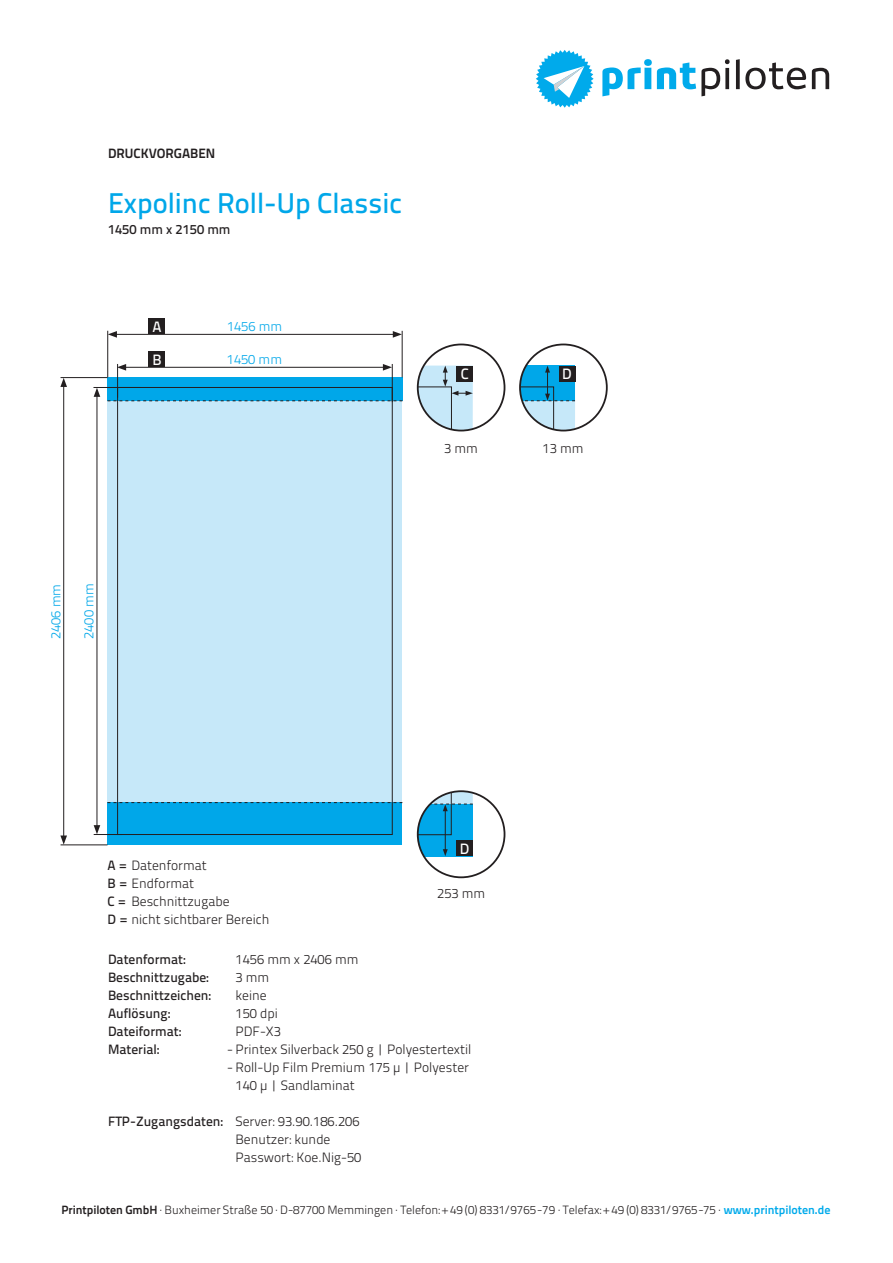
<style>
.page{position:relative;width:893px;height:1263px;background:#fff}
.page>*{position:absolute;margin:0;border:0;box-sizing:border-box;transform-origin:0 0}
.t1{font:28.5px "Titillium Text 25 L 600 wt";color:#00a7e9}
.t2{font:15px "Titillium Text 25 L 600 wt";color:#fff}
.t3{font:13.5px/18px "Titillium Text 25 L 250 wt";color:#231f20}
.t4{font:13.5px "Titillium Text 25 L 600 wt";color:#231f20}
.t5{font:13.5px "Titillium Text 25 L 250 wt";color:#00a7e9}
.t6{font:13.5px "Titillium Text 25 L 800 wt";color:#231f20}
.t7{font:12px "Titillium Text 25 L 250 wt";color:#231f20}
.s1{font-family:"Titillium Text 25 L 600 wt"}
.s2{font-family:"Titillium Text 25 L 800 wt"}
.s3{font-family:"Titillium Text 25 L 800 wt";color:#00aaeb}
</style>
<div class="page">
<svg style="left:602px;top:59px;width:128px;height:37px"></svg>
<svg style="left:736px;top:59px;width:70px;height:30px"></svg>
<svg style="left:812px;top:68px;width:17px;height:21px"></svg>
<svg style="left:536px;top:50px;width:58px;height:58px"></svg>
<div style="left:107px;top:377px;width:295px;height:468px;background:#c6e8f9"></div>
<div style="left:107px;top:802px;width:295px;height:43px;background:#00a7e9"></div>
<div style="left:107px;top:377px;width:295px;height:24px;background:#00a7e9"></div>
<svg style="left:107px;top:802px;width:295px;height:1px"></svg>
<svg style="left:107px;top:401px;width:295px;height:1px"></svg>
<div style="left:117px;top:387px;width:275px;height:448px;border:1px solid #231f20"></div>
<hr style="left:107px;top:331px;width:1px;height:46px;background:#231f20">
<hr style="left:402px;top:331px;width:1px;height:46px;background:#231f20">
<hr style="left:117px;top:364px;width:1px;height:34px;background:#231f20">
<div style="left:149px;top:318px;width:16px;height:16px;background:#231f20"></div>
<hr style="left:115px;top:334px;width:280px;height:1px;background:#231f20">
<svg style="left:108px;top:331px;width:9px;height:7px"></svg>
<svg style="left:393px;top:331px;width:9px;height:7px"></svg>
<div style="left:149px;top:351px;width:16px;height:16px;background:#231f20"></div>
<hr style="left:124px;top:367px;width:261px;height:1px;background:#231f20">
<svg style="left:117px;top:364px;width:9px;height:7px"></svg>
<svg style="left:383px;top:364px;width:9px;height:7px"></svg>
<hr style="left:392px;top:364px;width:1px;height:38px;background:#231f20">
<hr style="left:61px;top:377px;width:46px;height:1px;background:#231f20">
<hr style="left:93px;top:387px;width:47px;height:1px;background:#231f20">
<hr style="left:61px;top:845px;width:46px;height:1px;background:#231f20">
<hr style="left:63px;top:384px;width:1px;height:454px;background:#231f20">
<svg style="left:60px;top:835px;width:7px;height:10px"></svg>
<svg style="left:60px;top:378px;width:7px;height:9px"></svg>
<hr style="left:97px;top:394px;width:1px;height:433px;background:#231f20">
<svg style="left:94px;top:825px;width:28px;height:10px"></svg>
<svg style="left:94px;top:388px;width:6px;height:9px"></svg>
<svg style="left:418px;top:366px;width:55px;height:65px;background:#bbd6e3"></svg>
<div style="left:457px;top:366px;width:16px;height:16px;background:#231f20"></div>
<svg style="left:520px;top:366px;width:55px;height:65px;background:#65badd"></svg>
<div style="left:559px;top:366px;width:16px;height:16px;background:#231f20"></div>
<div style="left:418px;top:804px;width:55px;height:52px;background:#00a7e9"></div>
<div style="left:417px;top:790px;width:88px;height:88px;border:2px solid #231f20;border-radius:50%"></div>
<hr style="left:445px;top:811px;width:1px;height:39px;background:#231f20">
<svg style="left:424px;top:849px;width:24px;height:11px"></svg>
<svg style="left:418px;top:791px;width:55px;height:44px"></svg>
<div style="left:457px;top:840px;width:16px;height:16px;background:#231f20"></div>
<p class="t6" style="left:108px;top:143px;width:109px">DRUCKVORGABEN</p>
<p class="t1" style="left:108px;top:181px;width:295px">Expolinc Roll-Up Classic</p>
<p class="t4" style="left:108px;top:219px;width:124px">1450 mm x 2150 mm</p>
<p class="t2" style="left:152px;top:315px;width:11px">A</p>
<p class="t5" style="left:227px;top:316px;width:57px">1456 mm</p>
<p class="t2" style="left:152px;top:348px;width:11px">B</p>
<p class="t5" style="left:227px;top:349px;width:57px">1450 mm</p>
<p class="t5" style="left:46px;top:639px;width:57px;rotate:-90deg">2406 mm</p>
<p class="t5" style="left:79px;top:639px;width:57px;rotate:-90deg">2400 mm</p>
<p class="t2" style="left:461px;top:363px;width:10px">C</p>
<p class="t3" style="left:444px;top:439px;width:35px">3 mm</p>
<p class="t2" style="left:562px;top:363px;width:11px">D</p>
<p class="t3" style="left:543px;top:439px;width:42px">13 mm</p>
<p class="t2" style="left:460px;top:837px;width:11px">D</p>
<p class="t3" style="left:107px;top:855px;width:101px"><span class="s1">A =</span> Datenformat</p>
<p class="t3" style="left:107px;top:873px;width:163px"><span class="s1">B =</span> Endformat<br><span class="s1">C =</span> Beschnittzugabe<br><span class="s1">D =</span> nicht sichtbarer Bereich</p>
<p class="t4" style="left:108px;top:949px;width:79px">Datenformat:</p>
<p class="t3" style="left:236px;top:950px;width:124px">1456 mm x 2406 mm</p>
<p class="t4" style="left:108px;top:967px;width:102px">Beschnittzugabe:</p>
<p class="t3" style="left:236px;top:968px;width:35px">3 mm</p>
<p class="t4" style="left:108px;top:985px;width:105px">Beschnittzeichen:</p>
<p class="t3" style="left:236px;top:986px;width:33px">keine</p>
<p class="t4" style="left:108px;top:1003px;width:64px">Auflösung:</p>
<p class="t3" style="left:236px;top:1004px;width:44px">150 dpi</p>
<p class="t4" style="left:108px;top:1021px;width:75px">Dateiformat:</p>
<p class="t3" style="left:236px;top:1022px;width:47px">PDF-X3</p>
<p class="t4" style="left:108px;top:1039px;width:53px">Material:</p>
<p class="t3" style="left:227px;top:1039px;width:246px">- Printex Silverback 250 g | Polyestertextil</p>
<p class="t3" style="left:236px;top:1057px;width:235px;text-indent:-9px">- Roll-Up Film Premium 175 µ | Polyester<br>140 µ | Sandlaminat</p>
<p class="t3" style="left:236px;top:1112px;width:127px;text-indent:-128px"><span class="s1">FTP-Zugangsdaten:</span> Server: 93.90.186.206<br>Benutzer: kunde<br>Passwort: Koe.Nig-50</p>
<p class="t3" style="left:437px;top:884px;width:49px">253 mm</p>
<p class="t7" style="left:62px;top:1201px;width:770px"><span class="s2">Printpiloten GmbH</span> · Buxheimer Straße 50 · D-87700 Memmingen · Telefon: + 49 (0) 8331/9765-79 · Telefax: + 49 (0) 8331/9765-75 · <span class="s3">www.printpiloten.de</span></p>
</div>
